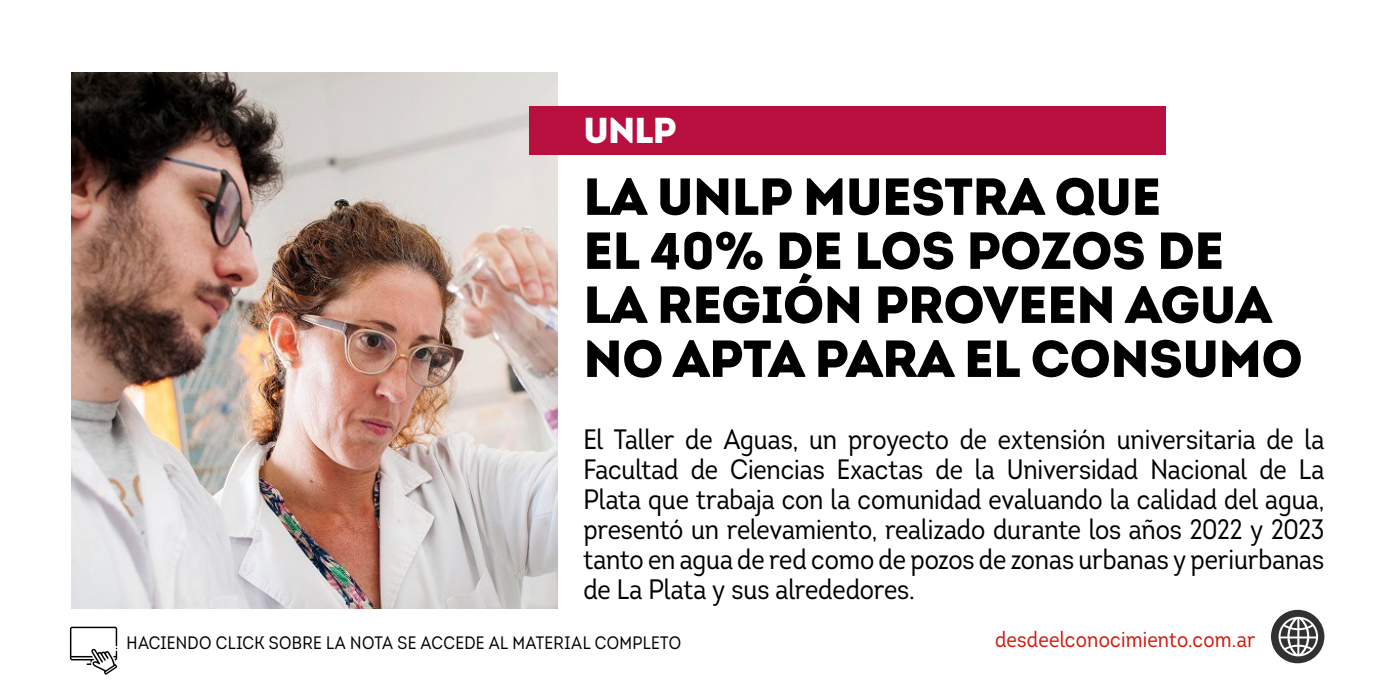
<style>
.page{position:relative;width:1395px;height:681px;background:#fff}
.page>*{position:absolute;margin:0;border:0;box-sizing:border-box;transform-origin:0 0}
.t1{font:900 52px/54px "Intro";letter-spacing:-.01em;color:#000}
.t2{font:900 36px "Intro";color:#fff}
.t3{font:28px/30px "Intro Cond";letter-spacing:-.005em;color:#000;text-align:justify}
.t4{font:22px "Intro Cond";letter-spacing:.01em;color:#d1190d}
.t5{font:18px "Intro Cond";letter-spacing:.02em;color:#000}
</style>
<div class="page">
<div style="left:1271px;top:609px;width:53px;height:54px;background:#333033;border-radius:50%"></div>
<svg style="left:1278px;top:616px;width:40px;height:40px"></svg>
<svg style="left:70px;top:626px;width:47px;height:48px"></svg>
<img style="left:72px;top:72px;width:486px;height:536px">
<div style="left:529px;top:107px;width:636px;height:48px;background:#b90f3e"></div>
<p class="t2" style="left:583px;top:106px;width:95px">UNLP</p>
<h1 class="t1" style="left:583px;top:169px;width:721px">LA UNLP MUESTRA QUE<br>EL 40% DE LOS POZOS DE<br>LA REGIÓN PROVEEN AGUA<br>NO APTA PARA EL CONSUMO</h1>
<p class="t3" style="left:583px;top:424px;width:742px">El Taller de Aguas, un proyecto de extensión universitaria de la Facultad de Ciencias Exactas de la Universidad Nacional de La Plata que trabaja con la comunidad evaluando la calidad del agua, presentó un relevamiento, realizado durante los años 2022 y 2023 tanto en agua de red como de pozos de zonas urbanas y periurbanas de La Plata y sus alrededores.</p>
<p class="t5" style="left:127px;top:631px;width:556px">HACIENDO CLICK SOBRE LA NOTA SE ACCEDE AL MATERIAL COMPLETO</p>
<p class="t4" style="left:995px;top:625px;width:262px">desdeelconocimiento.com.ar</p>
</div>
